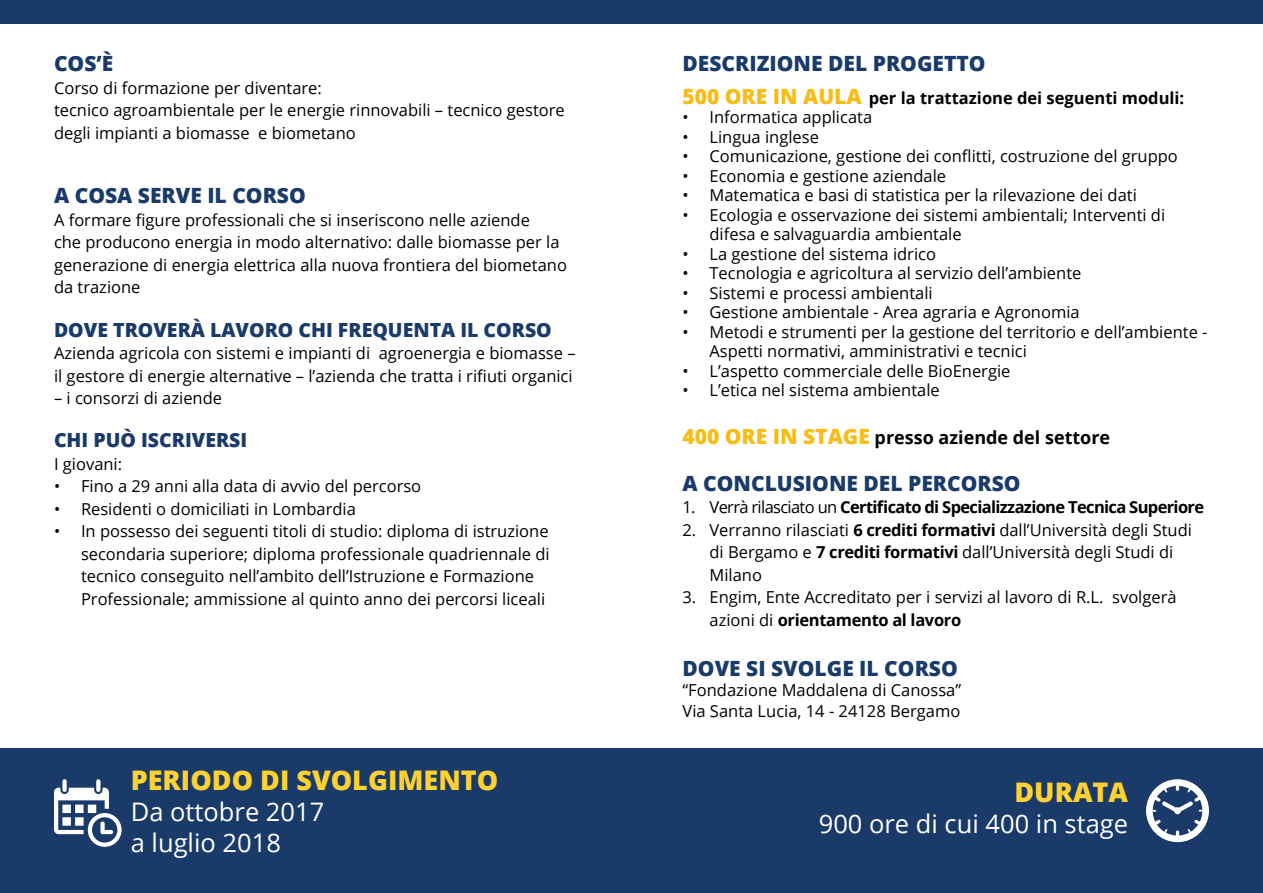
<style>
.page{position:relative;width:1263px;height:893px;background:#fff}
.page>*{position:absolute;margin:0;border:0;box-sizing:border-box;transform-origin:0 0}
.t1{font:800 27px "Open Sans";color:#ffd131}
.t2{font:25.5px/30.6px "Open Sans";color:#fff}
.t3{font:800 21px "Open Sans";color:#1a3b69}
.t4{font:800 19.5px "Open Sans";color:#1a3b69}
.t5{font:700 18px "Open Sans";color:#000}
.t6{font:16.5px/22.5px "Open Sans";color:#000}
.t7{font:700 16.5px "Open Sans";letter-spacing:-.04em;color:#000}
.t8{font:700 16.5px "Open Sans";color:#000}
.s1{font-weight:800;font-size:21px;color:#f8bc16}
.s2{font-weight:400}
.s3{font-weight:700}
</style>
<div class="page">
<div style="left:0;top:748px;width:1263px;height:145px;background:#1a3b69"></div>
<div style="left:0;top:0;width:1263px;height:23px;background:#1a3b69"></div>
<svg style="left:54px;top:779px;width:68px;height:68px"></svg>
<svg style="left:1146px;top:779px;width:63px;height:63px"></svg>
<p class="t3" style="left:54px;top:48px;width:61px">COS’È</p>
<p class="t6" style="left:54px;top:76px;width:512px">Corso di formazione per diventare:<br>tecnico agroambientale per le energie rinnovabili – tecnico gestore degli impianti a biomasse e biometano</p>
<p class="t3" style="left:54px;top:180px;width:253px">A COSA SERVE IL CORSO</p>
<p class="t6" style="left:54px;top:208px;width:514px">A formare figure professionali che si inseriscono nelle aziende<br>che producono energia in modo alternativo: dalle biomasse per la generazione di energia elettrica alla nuova frontiera del biometano da trazione</p>
<p class="t4" style="left:54px;top:315px;width:499px">DOVE TROVERÀ LAVORO CHI FREQUENTA IL CORSO</p>
<p class="t6" style="left:54px;top:341px;width:523px">Azienda agricola con sistemi e impianti di agroenergia e biomasse – il gestore di energie alternative – l’azienda che tratta i rifiuti organici</p>
<p class="t6" style="left:54px;top:386px;width:170px">– i consorzi di aziende</p>
<p class="t4" style="left:54px;top:425px;width:195px">CHI PUÒ ISCRIVERSI</p>
<p class="t6" style="left:54px;top:452px;width:70px">I giovani:</p>
<p class="t6" style="left:54px;top:475px;width:369px">• Fino a 29 anni alla data di avvio del percorso</p>
<p class="t6" style="left:54px;top:497px;width:303px">• Residenti o domiciliati in Lombardia</p>
<p class="t6" style="left:81px;top:520px;width:470px;text-indent:-27px">• In possesso dei seguenti titoli di studio: diploma di istruzione secondaria superiore; diploma professionale quadriennale di tecnico conseguito nell’ambito dell’Istruzione e Formazione Professionale; ammissione al quinto anno dei percorsi liceali</p>
<h1 class="t1" style="left:131px;top:760px;width:369px">PERIODO DI SVOLGIMENTO</h1>
<h2 class="t2" style="left:131px;top:796px;width:195px">Da ottobre 2017 a luglio 2018</h2>
<p class="t3" style="left:682px;top:48px;width:305px">DESCRIZIONE DEL PROGETTO</p>
<p class="t8" style="left:682px;top:86px;width:503px"><span class="s1">500 ORE IN AULA</span> per la trattazione dei seguenti moduli:</p>
<p class="t6" style="left:682px;top:105px;width:191px">• Informatica applicata</p>
<p class="t6" style="left:682px;top:125px;width:138px">• Lingua inglese</p>
<p class="t6" style="left:682px;top:144px;width:497px">• Comunicazione, gestione dei conflitti, costruzione del gruppo</p>
<p class="t6" style="left:682px;top:164px;width:265px">• Economia e gestione aziendale</p>
<p class="t6" style="left:682px;top:183px;width:456px">• Matematica e basi di statistica per la rilevazione dei dati</p>
<p class="t6" style="left:709px;top:204px;width:457px;line-height:19.5px;text-indent:-27px">• Ecologia e osservazione dei sistemi ambientali; Interventi di difesa e salvaguardia ambientale</p>
<p class="t6" style="left:682px;top:242px;width:255px">• La gestione del sistema idrico</p>
<p class="t6" style="left:682px;top:261px;width:400px">• Tecnologia e agricoltura al servizio dell’ambiente</p>
<p class="t6" style="left:682px;top:281px;width:252px">• Sistemi e processi ambientali</p>
<p class="t6" style="left:682px;top:300px;width:399px">• Gestione ambientale - Area agraria e Agronomia</p>
<p class="t6" style="left:709px;top:321px;width:499px;line-height:19.5px;text-indent:-27px">• Metodi e strumenti per la gestione del territorio e dell’ambiente -<br>Aspetti normativi, amministrativi e tecnici</p>
<p class="t6" style="left:682px;top:359px;width:329px">• L’aspetto commerciale delle BioEnergie</p>
<p class="t6" style="left:682px;top:378px;width:259px">• L’etica nel sistema ambientale</p>
<p class="t5" style="left:682px;top:424px;width:429px"><span class="s1">400 ORE IN STAGE</span> presso aziende del settore</p>
<p class="t3" style="left:682px;top:467px;width:340px">A CONCLUSIONE DEL PERCORSO</p>
<p class="t7" style="left:682px;top:495px;width:523px"><span class="s2">1. Verrà rilasciato un</span> Certificato di Specializzazione Tecnica Superiore</p>
<p class="t6" style="left:709px;top:518px;width:484px;text-indent:-27px">2. Verranno rilasciati <span class="s3">6 crediti formativi</span> dall’Università degli Studi di Bergamo e <span class="s3">7 crediti formativi</span> dall’Università degli Studi di<br>Milano</p>
<p class="t6" style="left:709px;top:585px;width:469px;text-indent:-27px">3. Engim, Ente Accreditato per i servizi al lavoro di R.L. svolgerà azioni di <span class="s3">orientamento al lavoro</span></p>
<p class="t3" style="left:682px;top:652px;width:277px">DOVE SI SVOLGE IL CORSO</p>
<p class="t6" style="left:682px;top:679px;width:280px;line-height:21.6px">“Fondazione Maddalena di Canossa”<br>Via Santa Lucia, 14 - 24128 Bergamo</p>
<h1 class="t1" style="left:1014px;top:772px;width:115px">DURATA</h1>
<h2 class="t2" style="left:819px;top:807px;width:311px">900 ore di cui 400 in stage</h2>
</div>
